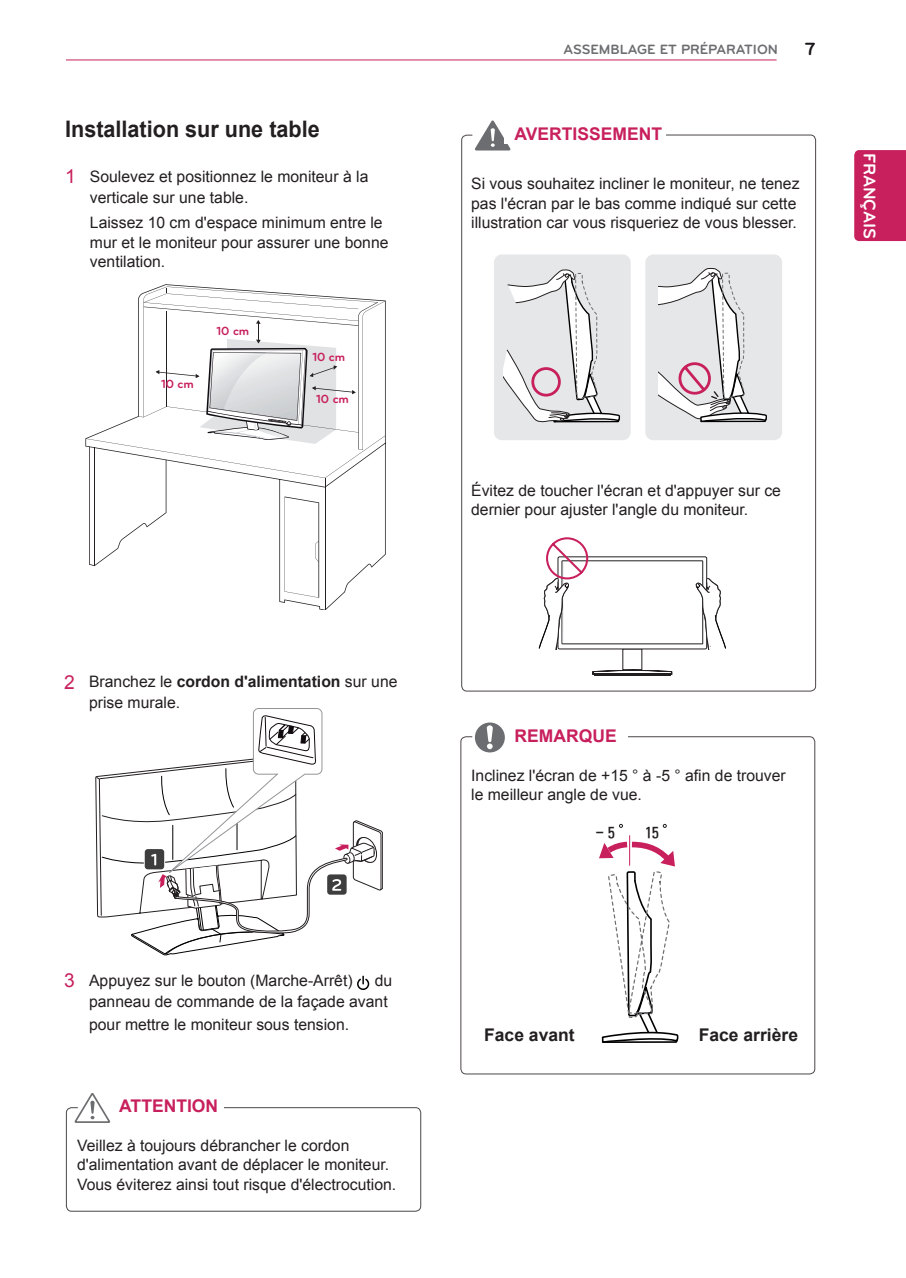
<style>
.page{position:relative;width:906px;height:1278px;background:#fff}
.page>*{position:absolute;margin:0;border:0;box-sizing:border-box;transform-origin:0 0}
.Title-2{font:700 22.75px "Arial";color:#231f20;scale:.95 1}
.t1{font:700 21px "Bryant LG";color:#fff}
.t2{font:700 18.38px "Bryant LG";color:#1a161a}
.Title-warning{font:700 17.5px "Arial";color:#c8205d}
.t3{font:700 17.5px "Arial";color:#231f20}
.t4{font:700 17.5px "Bryant LG";color:#fff}
.t5{font:16.1px "LG Display Eng";color:#231f20}
.Body{font:15.75px/19.2px "Arial";color:#231f20}
._1-Body{font:15.75px/21px "Arial";color:#231f20}
._1-Body-2{font:15.75px/19.2px "Arial";color:#231f20}
.t6{font:700 14px "Bryant LG";color:#6c6d70}
.t7{font:700 12.25px "Bryant LG";color:#c8205d}
.s1{font-size:19.25px;color:#c8205d}
.s2{font-weight:700}
</style>
<div class="page">
<hr style="left:66px;top:60px;width:710px;height:1px;background:#c8205d">
<div style="left:854px;top:150px;width:52px;height:91px;background:#c8205d"></div>
<svg style="left:357px;top:975px;width:12px;height:15px"></svg>
<svg style="left:85px;top:284px;width:301px;height:326px"></svg>
<hr style="left:325px;top:487px;width:1px;height:123px;background:#231f20">
<svg style="left:86px;top:287px;width:299px;height:311px"></svg>
<svg style="left:95px;top:708px;width:288px;height:247px"></svg>
<svg style="left:475px;top:121px;width:35px;height:29px"></svg>
<div style="left:66px;top:1107px;width:355px;height:104px;border:1px solid #4c4649;border-radius:5px"></div>
<div style="left:460px;top:736px;width:355px;height:338px;border:1px solid #4c4649;border-radius:5px"></div>
<svg style="left:75px;top:1093px;width:35px;height:30px"></svg>
<div style="left:109px;top:1099px;width:115px;height:16px;background:#fff"></div>
<div style="left:505px;top:729px;width:122px;height:16px;background:#fff"></div>
<svg style="left:475px;top:722px;width:30px;height:30px"></svg>
<svg style="left:663px;top:824px;width:4px;height:4px"></svg>
<svg style="left:619px;top:824px;width:4px;height:4px"></svg>
<svg style="left:599px;top:836px;width:79px;height:207px"></svg>
<div style="left:645px;top:254px;width:137px;height:186px;background:#e6e7e9;border-radius:8px"></div>
<div style="left:494px;top:254px;width:137px;height:186px;background:#e6e7e9;border-radius:8px"></div>
<svg style="left:504px;top:254px;width:117px;height:169px"></svg>
<svg style="left:659px;top:254px;width:109px;height:169px"></svg>
<svg style="left:539px;top:537px;width:187px;height:139px"></svg>
<div style="left:505px;top:127px;width:161px;height:17px;background:#fff"></div>
<p class="Title-2" style="left:65px;top:114px;width:270px">Installation sur une table</p>
<p class="_1-Body" style="left:90px;top:166px;width:280px;text-indent:-25px"><span class="s1">1</span> Soulevez et positionnez le moniteur à la verticale sur une table.</p>
<p class="_1-Body-2" style="left:90px;top:213px;width:300px">Laissez 10 cm d'espace minimum entre le mur et le moniteur pour assurer une bonne ventilation.</p>
<p class="t7" style="left:161px;top:376px;width:34px">10 cm</p>
<p class="t7" style="left:216px;top:323px;width:34px">10 cm</p>
<p class="t7" style="left:312px;top:349px;width:34px">10 cm</p>
<p class="t7" style="left:316px;top:392px;width:34px">10 cm</p>
<p class="_1-Body" style="left:89px;top:671px;width:310px;text-indent:-25px"><span class="s1">2</span> Branchez le <span class="s2">cordon d'alimentation</span> sur une prise murale.</p>
<p class="_1-Body" style="left:64px;top:970px;width:290px"><span class="s1">3</span> Appuyez sur le bouton (Marche-Arrêt)</p>
<p class="_1-Body" style="left:89px;top:970px;width:305px;text-align:right">du<br>panneau de commande de la façade avant</p>
<p class="_1-Body" style="left:89px;top:1014px;width:261px">pour mettre le moniteur sous tension.</p>
<p class="Title-warning" style="left:119px;top:1094px;width:100px">ATTENTION</p>
<p class="Body" style="left:77px;top:1136px;width:321px">Veillez à toujours débrancher le cordon d'alimentation avant de déplacer le moniteur.<br>Vous éviterez ainsi tout risque d'électrocution.</p>
<p class="t6" style="left:563px;top:41px;width:216px">ASSEMBLAGE ET PRÉPARATION</p>
<p class="t2" style="left:804px;top:37px;width:12px">7</p>
<p class="Title-warning" style="left:514px;top:123px;width:149px">AVERTISSEMENT</p>
<p class="Body" style="left:471px;top:174px;width:330px">Si vous souhaitez incliner le moniteur, ne tenez pas l'écran par le bas comme indiqué sur cette illustration car vous risqueriez de vous blesser.</p>
<p class="t4" style="left:880px;top:153px;width:88px;rotate:90deg">FRANÇAIS</p>
<h2 class="t1" style="left:884px;top:175px;width:43px;rotate:90deg">FRA</h2>
<p class="Body" style="left:471px;top:481px;width:311px">Évitez de toucher l'écran et d'appuyer sur ce dernier pour ajuster l'angle du moniteur.</p>
<p class="Title-warning" style="left:514px;top:724px;width:104px">REMARQUE</p>
<p class="Body" style="left:471px;top:766px;width:316px">Inclinez l'écran de +15 ° à -5 ° afin de trouver le meilleur angle de vue.</p>
<p class="t5" style="left:596px;top:821px;width:21px">- 5</p>
<p class="t5" style="left:644px;top:821px;width:16px">15</p>
<p class="t3" style="left:484px;top:1023px;width:92px">Face avant</p>
<p class="t3" style="left:699px;top:1023px;width:101px">Face arrière</p>
</div>
